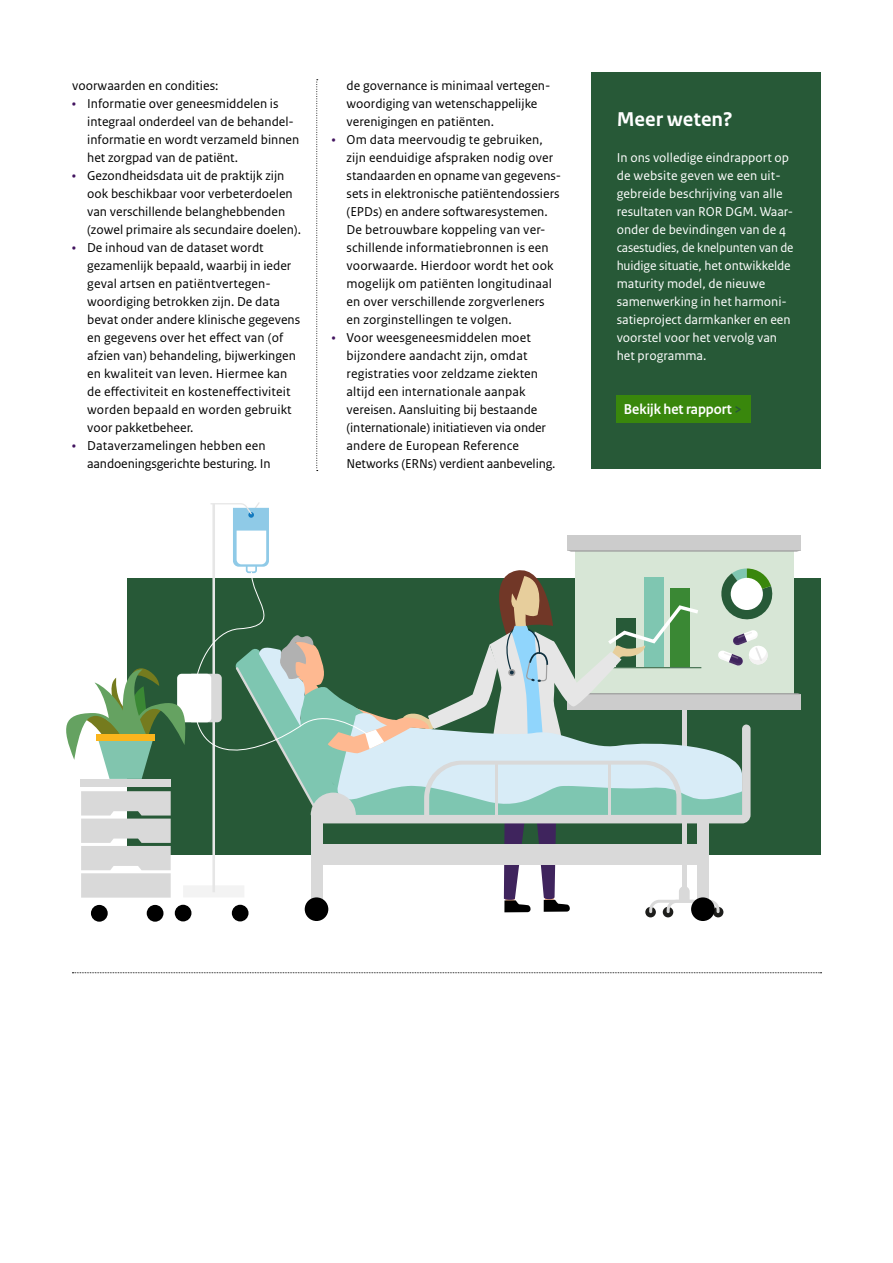
<style>
.page{position:relative;width:893px;height:1263px;background:#fff}
.page>*{position:absolute;margin:0;border:0;box-sizing:border-box;transform-origin:0 0}
.t1{font:700 21px "Rijksoverheid Sans Text";color:#fff}
.t2{font:700 15px "Rijksoverheid Sans Heading";color:#fff}
.t3{font:13.5px/18px "Rijksoverheid Sans Text";color:#000}
.t4{font:13.5px/18px "Rijksoverheid Sans Text";color:#fff}
.s1{font-weight:700;color:#42145f}
.s2{font-size:15.3px;color:#275937}
</style>
<div class="page">
<svg style="left:316px;top:79px;width:2px;height:392px"></svg>
<div style="left:591px;top:72px;width:230px;height:396px;background:#275937"></div>
<div style="left:617px;top:395px;width:134px;height:28px;background:#39870c"></div>
<div style="left:127px;top:578px;width:694px;height:277px;background:#275937"></div>
<div style="left:645px;top:907px;width:11px;height:10px;background:#1d1d1b;border-radius:50%"></div>
<div style="left:663px;top:907px;width:10px;height:10px;background:#1d1d1b;border-radius:50%"></div>
<div style="left:713px;top:907px;width:10px;height:10px;background:#1d1d1b;border-radius:50%"></div>
<div style="left:691px;top:897px;width:24px;height:24px;background:#000;border-radius:50%"></div>
<div style="left:305px;top:897px;width:23px;height:24px;background:#000;border-radius:50%"></div>
<div style="left:232px;top:905px;width:17px;height:16px;background:#000;border-radius:50%"></div>
<div style="left:175px;top:905px;width:16px;height:16px;background:#000;border-radius:50%"></div>
<div style="left:91px;top:905px;width:17px;height:17px;background:#000;border-radius:50%"></div>
<div style="left:147px;top:905px;width:16px;height:17px;background:#000;border-radius:50%"></div>
<svg style="left:66px;top:502px;width:735px;height:411px"></svg>
<svg style="left:72px;top:972px;width:750px;height:1px"></svg>
<p class="t3" style="left:72px;top:77px;width:148px">voorwaarden en condities:</p>
<p class="t3" style="left:87px;top:95px;width:214px;text-indent:-15px"><span class="s1">•</span> Informatie over geneesmiddelen is integraal onderdeel van de behandel&shy;informatie en wordt verzameld binnen het zorgpad van de patiënt.</p>
<p class="t3" style="left:87px;top:167px;width:215px;text-indent:-15px"><span class="s1">•</span> Gezondheidsdata uit de praktijk zijn ook beschikbaar voor verbeterdoelen van verschillende belanghebbenden (zowel primaire als secundaire doelen).</p>
<p class="t3" style="left:87px;top:239px;width:215px;text-indent:-15px"><span class="s1">•</span> De inhoud van de dataset wordt gezamenlijk bepaald, waarbij in ieder geval artsen en patiëntvertegen&shy;woordiging betrokken zijn. De data bevat onder andere klinische gegevens en gegevens over het effect van (of afzien van) behandeling, bijwerkingen en kwaliteit van leven. Hiermee kan de effectiviteit en kosteneffectiviteit worden bepaald en worden gebruikt voor pakketbeheer.</p>
<p class="t3" style="left:87px;top:437px;width:185px;text-indent:-15px"><span class="s1">•</span> Dataverzamelingen hebben een aandoeningsgerichte besturing. In</p>
<p class="t3" style="left:347px;top:77px;width:205px">de governance is minimaal vertegen&shy;woordiging van wetenschappelijke verenigingen en patiënten.</p>
<p class="t3" style="left:347px;top:131px;width:216px;text-indent:-15px"><span class="s1">•</span> Om data meervoudig te gebruiken, zijn eenduidige afspraken nodig over standaarden en opname van gegevens&shy;sets in elektronische patiëntendossiers (EPDs) en andere softwaresystemen.<br>De betrouwbare koppeling van ver&shy;schillende informatiebronnen is een voorwaarde. Hierdoor wordt het ook mogelijk om patiënten longitudinaal en over verschillende zorgverleners en zorginstellingen te volgen.</p>
<p class="t3" style="left:347px;top:329px;width:211px;text-indent:-15px"><span class="s1">•</span> Voor weesgeneesmiddelen moet bijzondere aandacht zijn, omdat registraties voor zeldzame ziekten altijd een internationale aanpak vereisen. Aansluiting bij bestaande (internationale) initiatieven via onder andere de European Reference Networks (ERNs) verdient aanbeveling.</p>
<h1 class="t1" style="left:617px;top:108px;width:118px">Meer weten?</h1>
<p class="t4" style="left:617px;top:149px;width:178px">In ons volledige eindrapport op de website geven we een uit&shy;gebreide beschrijving van alle resultaten van ROR DGM. Waar&shy;onder de bevindingen van de 4 casestudies, de knelpunten van de huidige situatie, het ontwikkelde maturity model, de nieuwe samenwerking in het harmoni&shy;satieproject darmkanker en een voorstel voor het vervolg van het programma.</p>
<p class="t2" style="left:624px;top:400px;width:120px">Bekijk het rapport <span class="s2">&gt;</span></p>
</div>
